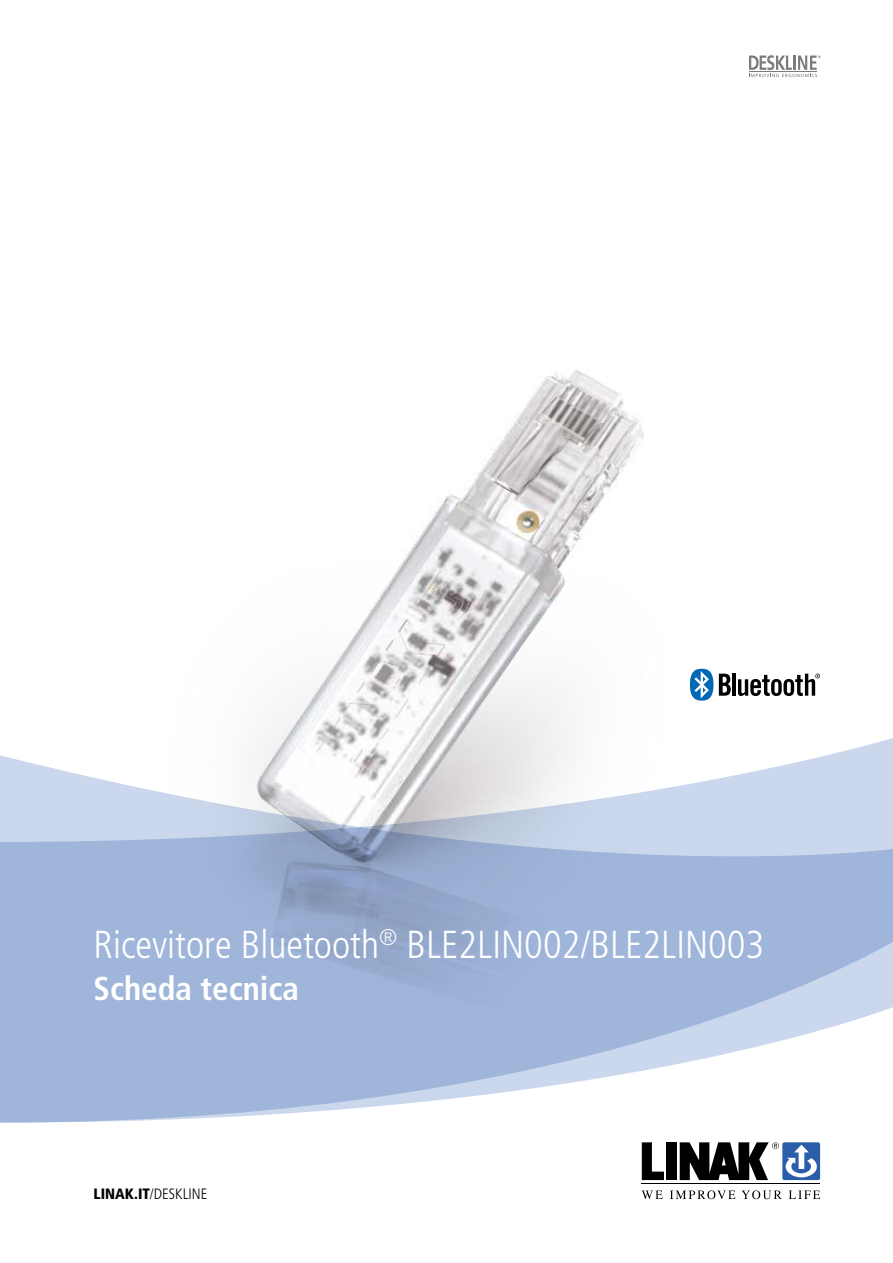
<style>
.page{position:relative;width:893px;height:1263px;background:#fff}
.page>*{position:absolute;margin:0;border:0;box-sizing:border-box;transform-origin:0 0}
.t1{font:300 condensed 39px "Frutiger LT Pro";color:#fff}
.t2{font:700 condensed 33px "Frutiger LT Pro";color:#fff}
.t3{font:300 condensed 15px "Frutiger LT Pro";color:#000}
.s1{font-weight:900}
</style>
<div class="page">
<svg style="left:724px;top:674px;width:7px;height:22px"></svg>
<hr style="left:732px;top:674px;width:4px;height:22px;background:#000">
<svg style="left:738px;top:674px;width:82px;height:22px"></svg>
<img style="left:270px;top:370px;width:454px;height:364px">
<svg style="left:260px;top:734px;width:633px;height:21px"></svg>
<svg style="left:0;top:755px;width:893px;height:368px;fill:#a0b5da"></svg>
<svg style="left:642px;top:1142px;width:22px;height:38px"></svg>
<div style="left:666px;top:1142px;width:10px;height:38px;background:#000"></div>
<svg style="left:642px;top:1190px;width:21px;height:9px"></svg>
<svg style="left:670px;top:1190px;width:65px;height:9px"></svg>
<svg style="left:741px;top:1190px;width:41px;height:9px"></svg>
<svg style="left:789px;top:1190px;width:31px;height:9px"></svg>
<hr style="left:642px;top:1183px;width:178px;height:1px;background:#000">
<svg style="left:680px;top:1142px;width:140px;height:38px"></svg>
<svg style="left:749px;top:55px;width:72px;height:22px"></svg>
<p class="t1" style="left:94px;top:922px;width:672px">Ricevitore Bluetooth<sup>®</sup> BLE2LIN002/BLE2LIN003</p>
<p class="t2" style="left:94px;top:969px;width:207px">Scheda tecnica</p>
<p class="t3" style="left:94px;top:1185px;width:115px"><span class="s1">LINAK.IT</span>/DESKLINE</p>
</div>
